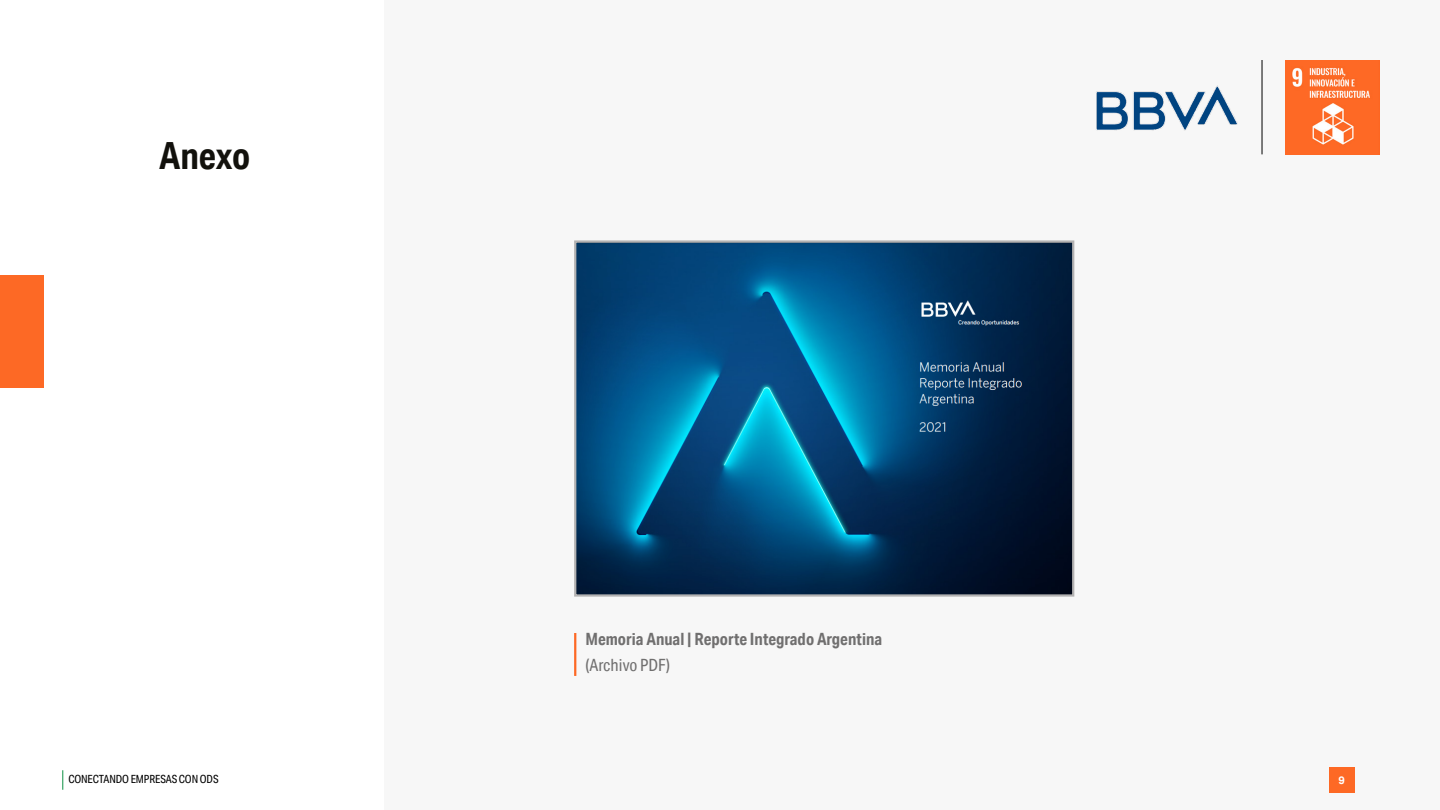
<style>
.page{position:relative;width:1440px;height:810px;background:#fff}
.page>*{position:absolute;margin:0;border:0;box-sizing:border-box;transform-origin:0 0}
.t1{font:700 37.5px "Aktiv Grotesk Cd";letter-spacing:-.005em;color:#12110c}
.t2{font:700 16.88px "Aktiv Grotesk Cd";color:#706f6f}
.t3{font:16.88px "Aktiv Grotesk Cd";color:#706f6f}
.t4{font:11.25px "Aktiv Grotesk Cd";letter-spacing:-.01em;color:#000}
.t5{font:700 10.88px "Aktiv Grotesk";color:#fff}
</style>
<div class="page">
<div style="left:384px;top:0;width:1056px;height:810px;background:#f7f7f7"></div>
<hr style="left:1262px;top:60px;width:1px;height:94px;background:#000">
<svg style="left:62px;top:770px;width:1px;height:20px"></svg>
<img style="left:1285px;top:60px;width:95px;height:95px">
<div style="left:1329px;top:767px;width:25px;height:26px;background:#fd6925"></div>
<img style="left:1096px;top:85px;width:142px;height:46px">
<hr style="left:574px;top:633px;width:2px;height:43px;background:#fd6925">
<img style="left:577px;top:243px;width:494px;height:351px">
<div style="left:574px;top:240px;width:500px;height:357px;border:2px solid #b3b2b2"></div>
<div style="left:0;top:276px;width:44px;height:112px;background:#fd6925"></div>
<h1 class="t1" style="left:159px;top:133px;width:93px">Anexo</h1>
<p class="t2" style="left:585px;top:629px;width:298px">Memoria Anual | Reporte Integrado Argentina</p>
<p class="t3" style="left:585px;top:655px;width:86px">(Archivo PDF)</p>
<p class="t4" style="left:68px;top:773px;width:152px">CONECTANDO EMPRESAS CON ODS</p>
<p class="t5" style="left:1338px;top:774px;width:8px">9</p>
</div>
